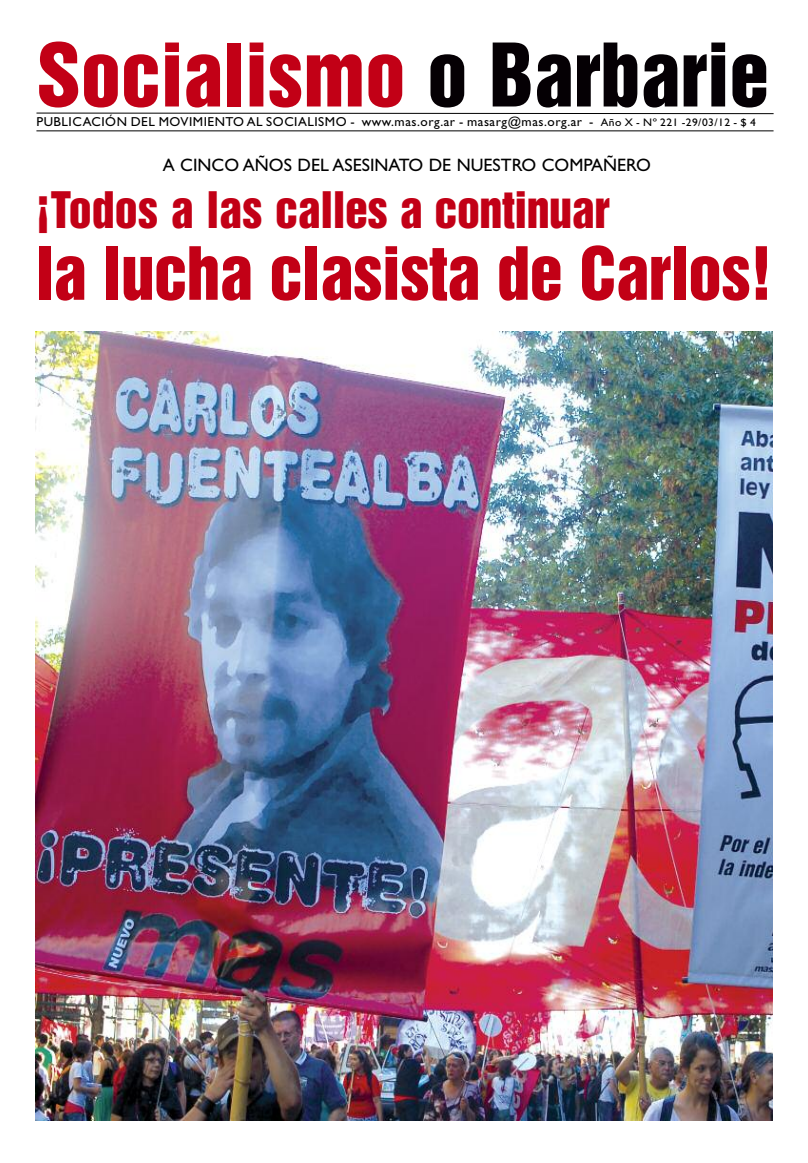
<style>
.page{position:relative;width:808px;height:1163px;background:#fff}
.page>*{position:absolute;margin:0;border:0;box-sizing:border-box;transform-origin:0 0}
.t1{font:80px "Helvetica Inserat";color:#c20016}
.t2{font:67px "Helvetica Inserat";letter-spacing:-.01em;color:#c20016}
.t3{font:46px "Helvetica Inserat";letter-spacing:-.01em;color:#c20016}
.t4{font:18px "Gill Sans";color:#000}
.t5{font:13px "Gill Sans";letter-spacing:.04em;color:#000}
.t6{font:11px "Gill Sans";letter-spacing:.04em;color:#000;scale:1.05 1}
.s1{color:#050004}
</style>
<div class="page">
<hr style="left:36px;top:131px;width:737px;height:1px;background:#000">
<svg style="left:36px;top:112px;width:738px;height:2px"></svg>
<img style="left:35px;top:332px;width:737px;height:788px">
<h1 class="t1" style="left:36px;top:43px;width:734px">Socialismo <span class="s1">o Barbarie</span></h1>
<p class="t5" style="left:36px;top:117px;width:559px">PUBLICACIÓN DEL MOVIMIENTOAL SOCIALISMO - www.mas.org.ar - masarg@mas.org.ar -</p>
<p class="t6" style="left:601px;top:118px;width:149px">Año X - Nº 221 -29/03/12 - $ 4</p>
<h3 class="t4" style="left:163px;top:158px;width:489px">A CINCO AÑOS DEL ASESINATO DE NUESTRO COMPAÑERO</h3>
<h3 class="t3" style="left:35px;top:191px;width:576px">¡Todos a las calles a continuar</h3>
<h2 class="t2" style="left:35px;top:246px;width:739px">la lucha clasista de Carlos!</h2>
</div>
